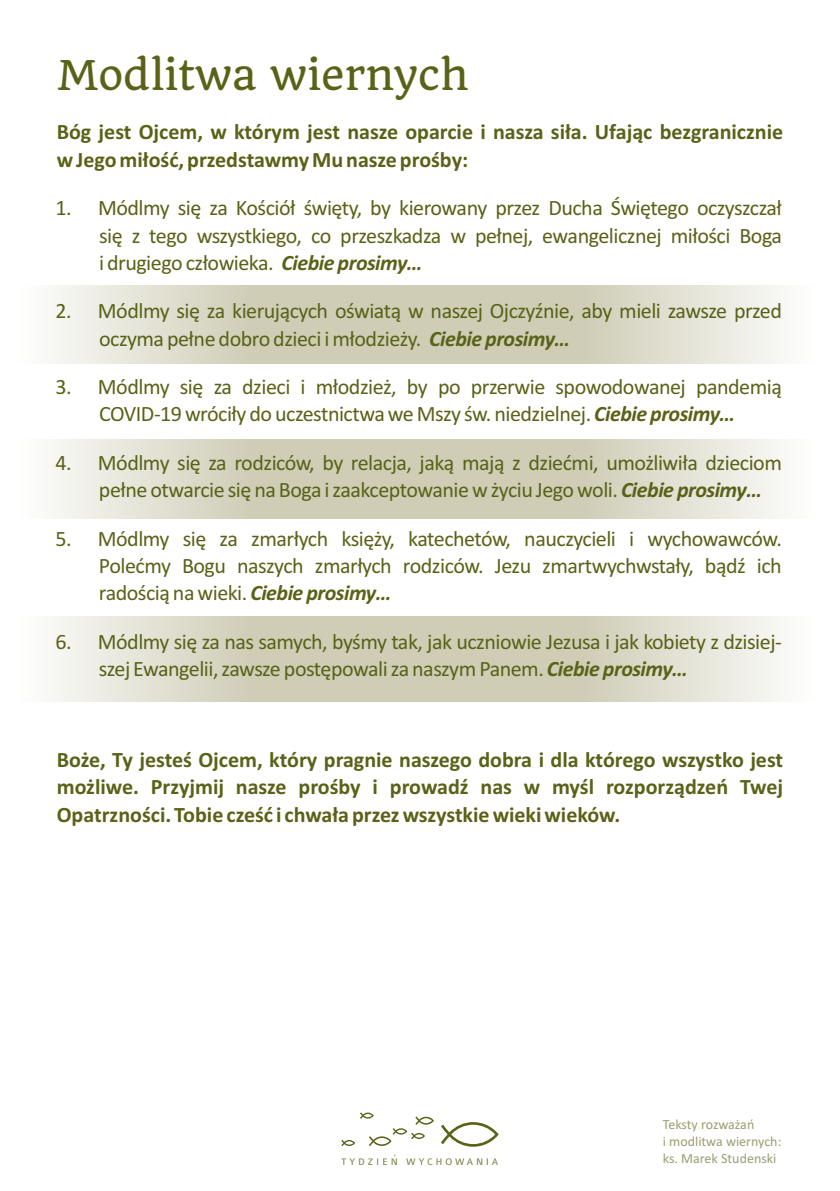
<style>
.page{position:relative;width:840px;height:1191px;background:#fff}
.page>*{position:absolute;margin:0;border:0;box-sizing:border-box;transform-origin:0 0}
.t1{font:40px "Quando";color:#5a6217}
.t2{font:22px/27.4px "Calibri";letter-spacing:-.025em;color:#5a6217}
.t3{font:700 22px/27.4px "Calibri";color:#5a6217}
.t4{font:14px/17px "Calibri";color:#9c9d70}
.s1{font-weight:700;font-style:italic}
</style>
<div class="page">
<svg style="left:50px;top:439px;width:367px;height:79px;background:#dad8c7"></svg>
<svg style="left:417px;top:439px;width:367px;height:79px;background:#dad8c7"></svg>
<svg style="left:50px;top:616px;width:367px;height:85px;background:#dad8c7"></svg>
<svg style="left:417px;top:616px;width:367px;height:85px;background:#dad8c7"></svg>
<svg style="left:50px;top:285px;width:367px;height:79px;background:#dad8c7"></svg>
<svg style="left:417px;top:285px;width:367px;height:79px;background:#dad8c7"></svg>
<svg style="left:341px;top:1112px;width:157px;height:34px"></svg>
<svg style="left:341px;top:1154px;width:156px;height:11px"></svg>
<h1 class="t1" style="left:57px;top:51px;width:413px">Modlitwa wiernych</h1>
<p class="t3" style="left:57px;top:120px;width:727px">Bóg jest Ojcem, w którym jest nasze oparcie i nasza siła. Ufając bezgranicznie w Jego miłość, przedstawmy Mu nasze prośby:</p>
<p class="t2" style="left:99px;top:196px;width:684px;text-align:justify;text-indent:-43px">1. Módlmy się za Kościół święty, by kierowany przez Ducha Świętego oczyszczał się z tego wszystkiego, co przeszkadza w pełnej, ewangelicznej miłości Boga i drugiego człowieka. <span class="s1">Ciebie prosimy…</span></p>
<p class="t2" style="left:99px;top:299px;width:684px;text-indent:-43px">2. Módlmy się za kierujących oświatą w naszej Ojczyźnie, aby mieli zawsze przed oczyma pełne dobro dzieci i młodzieży. <span class="s1">Ciebie prosimy…</span></p>
<p class="t2" style="left:55px;top:375px;width:727px;text-align:center">3. Módlmy się za dzieci i młodzież, by po przerwie spowodowanej pandemią<br>COVID-19 wróciły do uczestnictwa we Mszy św. niedzielnej. <span class="s1">Ciebie prosimy…</span></p>
<p class="t2" style="left:99px;top:450px;width:684px;text-indent:-43px">4. Módlmy się za rodziców, by relacja, jaką mają z dziećmi, umożliwiła dzieciom pełne otwarcie się na Boga i zaakceptowanie w życiu Jego woli. <span class="s1">Ciebie prosimy…</span></p>
<p class="t2" style="left:99px;top:526px;width:684px;text-align:justify;text-indent:-43px">5. Módlmy się za zmarłych księży, katechetów, nauczycieli i wychowawców.<br>Polećmy Bogu naszych zmarłych rodziców. Jezu zmartwychwstały, bądź ich radością na wieki. <span class="s1">Ciebie prosimy…</span></p>
<p class="t2" style="left:99px;top:629px;width:684px;text-indent:-43px">6. Módlmy się za nas samych, byśmy tak, jak uczniowie Jezusa i jak kobiety z dzisiej&shy;szej Ewangelii, zawsze postępowali za naszym Panem. <span class="s1">Ciebie prosimy…</span></p>
<p class="t3" style="left:57px;top:747px;width:727px;text-align:justify">Boże, Ty jesteś Ojcem, który pragnie naszego dobra i dla którego wszystko jest możliwe. Przyjmij nasze prośby i prowadź nas w myśl rozporządzeń Twej Opatrzności. Tobie cześć i chwała przez wszystkie wieki wieków.</p>
<p class="t4" style="left:662px;top:1117px;width:120px">Teksty rozważań<br>i modlitwa wiernych: ks. Marek Studenski</p>
</div>
